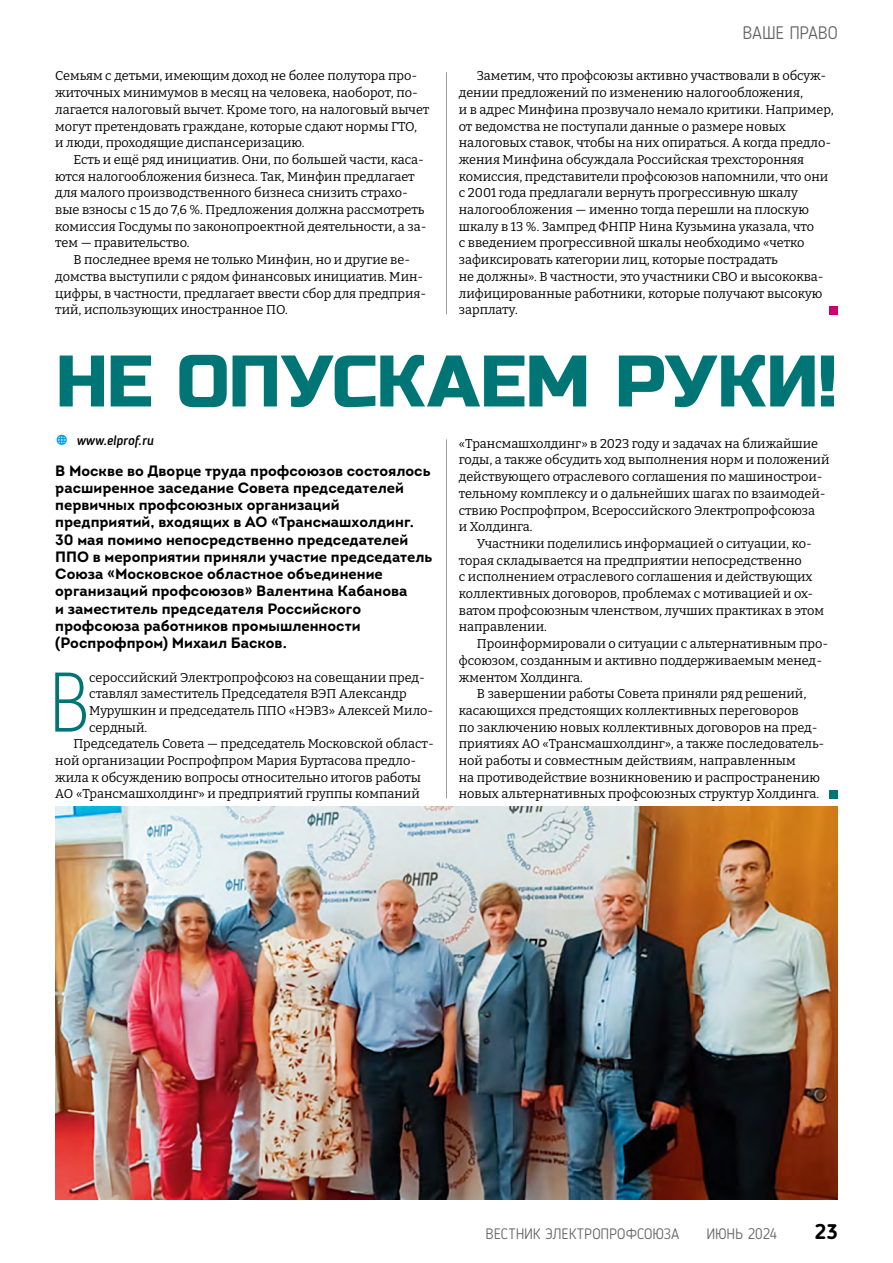
<style>
.page{position:relative;width:893px;height:1263px;background:#fff}
.page>*{position:absolute;margin:0;border:0;box-sizing:border-box;transform-origin:0 0}
.Основа{font:300 84.3px "Akrobat";color:#007576}
.Заголовок{font:72.75px "Russo One";letter-spacing:-.005em;color:#007576}
.t1{font:700 21px "Blogger Sans";color:#000}
.Kolontitul{font:300 18px "Blogger Sans";letter-spacing:-.005em;color:#636362}
.Эпиграф{font:700 15px/17.2px "Intro";color:#000}
.t2{font:300 15px "Blogger Sans";color:#636362}
.Подпись{font:italic 500 13.5px "Blogger Sans";color:#000}
.Основа-2{font:12.75px/16.6px "Bitter";color:#000}
.s1{color:#009fe3}
</style>
<div class="page">
<div style="left:829px;top:306px;width:9px;height:8px;background:#cb0070"></div>
<div style="left:829px;top:790px;width:9px;height:8px;background:#007576"></div>
<img style="left:55px;top:807px;width:783px;height:392px">
<hr style="left:446px;top:72px;width:1px;height:242px;background:#9c9d9d">
<hr style="left:446px;top:439px;width:1px;height:359px;background:#9c9d9d">
<p class="Kolontitul" style="left:743px;top:22px;width:97px">ВАШЕ ПРАВО</p>
<p class="Основа-2" style="left:55px;top:67px;width:376px">Семьям с детьми, имеющим доход не более полутора про&shy;житочных минимумов в месяц на человека, наоборот, по&shy;лагается налоговый вычет. Кроме того, на налоговый вычет могут претендовать граждане, которые сдают нормы ГТО,<br>и люди, проходящие диспансеризацию.</p>
<p class="Основа-2" style="left:55px;top:151px;width:373px;text-indent:18px">Есть и ещё ряд инициатив. Они, по большей части, каса&shy;ются налогообложения бизнеса. Так, Минфин предлагает для малого производственного бизнеса снизить страхо&shy;вые взносы с 15 до 7,6 %. Предложения должна рассмотреть комиссия Госдумы по законопроектной деятельности, а за&shy;тем — правительство.</p>
<p class="Основа-2" style="left:55px;top:251px;width:373px;text-indent:18px">В последнее время не только Минфин, но и другие ве&shy;домства выступили с рядом финансовых инициатив. Мин&shy;цифры, в частности, предлагает ввести сбор для предприя&shy;тий, использующих иностранное ПО.</p>
<p class="Основа-2" style="left:459px;top:67px;width:377px;text-indent:18px">Заметим, что профсоюзы активно участвовали в обсуж&shy;дении предложений по изменению налогообложения,<br>и в адрес Минфина прозвучало немало критики. Например, от ведомства не поступали данные о размере новых налоговых ставок, чтобы на них опираться. А когда предло&shy;жения Минфина обсуждала Российская трехсторонняя комиссия, представители профсоюзов напомнили, что они с 2001 года предлагали вернуть прогрессивную шкалу налогообложения — именно тогда перешли на плоскую шкалу в 13 %. Зампред ФНПР Нина Кузьмина указала, что<br>с введением прогрессивной шкалы необходимо «четко зафиксировать категории лиц, которые пострадать<br>не должны». В частности, это участники СВО и высококва&shy;лифицированные работники, которые получают высокую зарплату.</p>
<p class="Заголовок" style="left:55px;top:339px;width:784px">НЕ ОПУСКАЕМ РУКИ!</p>
<p class="Подпись" style="left:55px;top:432px;width:100px"><span class="s1">◆</span> www.elprof.ru</p>
<p class="Эпиграф" style="left:55px;top:462px;width:379px">В Москве во Дворце труда профсоюзов состоялось расширенное заседание Совета председателей первичных профсоюзных организаций предприятий, входящих в АО «Трансмашхолдинг.<br>30 мая помимо непосредственно председателей ППО в мероприятии приняли участие председатель Cоюза «Московское областное объединение организаций профсоюзов» Валентина Кабанова<br>и заместитель председателя Российского профсоюза работников промышленности (Роспрофпром) Михаил Басков.</p>
<p class="Основа" style="left:48px;top:652px;width:42px">В</p>
<p class="Основа-2" style="left:89px;top:668px;width:346px">сероссийский Электропрофсоюз на совещании пред&shy;ставлял заместитель Председателя ВЭП Александр Мурушкин и председатель ППО «НЭВЗ» Алексей Мило&shy;сердный.</p>
<p class="Основа-2" style="left:55px;top:735px;width:380px;text-indent:18px">Председатель Совета — председатель Московской област&shy;ной организации Роспрофпром Мария Буртасова предло&shy;жила к обсуждению вопросы относительно итогов работы АО «Трансмашхолдинг» и предприятий группы компаний</p>
<p class="Основа-2" style="left:459px;top:435px;width:372px">«Трансмашхолдинг» в 2023 году и задачах на ближайшие годы, а также обсудить ход выполнения норм и положений действующего отраслевого соглашения по машинострои&shy;тельному комплексу и о дальнейших шагах по взаимодей&shy;ствию Роспрофпром, Всероссийского Электропрофсоюза<br>и Холдинга.</p>
<p class="Основа-2" style="left:459px;top:535px;width:367px;text-indent:18px">Участники поделились информацией о ситуации, ко&shy;торая складывается на предприятии непосредственно<br>с исполнением отраслевого соглашения и действующих коллективных договоров, проблемах с мотивацией и ох&shy;ватом профсоюзным членством, лучших практиках в этом направлении.</p>
<p class="Основа-2" style="left:459px;top:635px;width:371px;text-indent:18px">Проинформировали о ситуации с альтернативным про&shy;фсоюзом, созданным и активно поддерживаемым менед&shy;жментом Холдинга.</p>
<p class="Основа-2" style="left:459px;top:685px;width:367px;text-indent:18px">В завершении работы Совета приняли ряд решений, касающихся предстоящих коллективных переговоров<br>по заключению новых коллективных договоров на пред&shy;приятиях АО «Трансмашхолдинг», а также последователь&shy;ной работы и совместным действиям, направленным<br>на противодействие возникновению и распространению новых альтернативных профсоюзных структур Холдинга.</p>
<p class="t2" style="left:486px;top:1225px;width:195px">ВЕСТНИК ЭЛЕКТРОПРОФСОЮЗА</p>
<p class="t2" style="left:706px;top:1225px;width:72px">ИЮНЬ 2024</p>
<h3 class="t1" style="left:815px;top:1219px;width:24px">23</h3>
</div>
